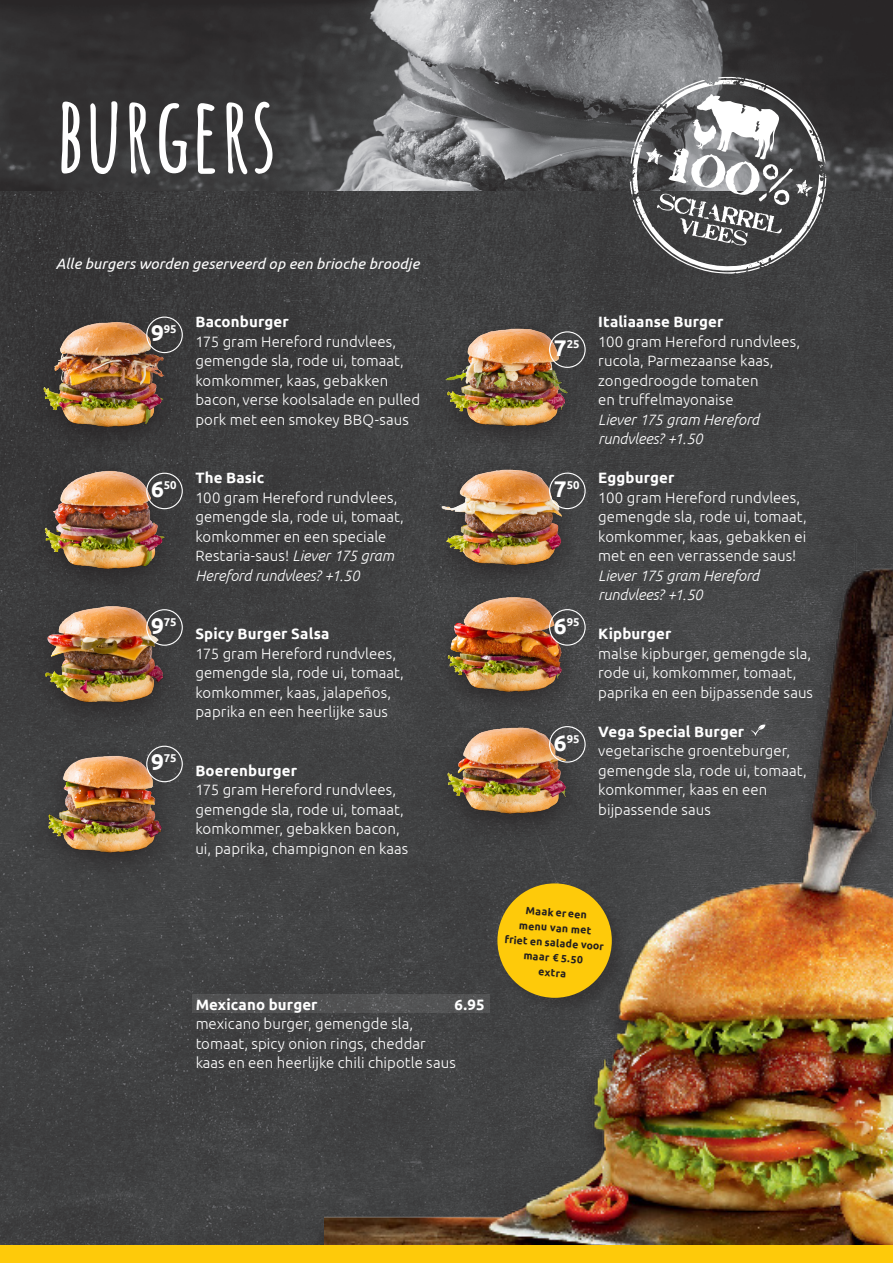
<style>
.page{position:relative;width:893px;height:1263px;background:#fff}
.page>*{position:absolute;margin:0;border:0;box-sizing:border-box;transform-origin:0 0}
.GROTE_KOP{font:700 105px "Amatic SC";color:#fff}
.body{font:300 15px/19.5px "Ubuntu";letter-spacing:.005em;color:#fff}
.body-2{font:700 15px "Ubuntu";letter-spacing:.01em;color:#fff}
.body-3{font:italic 300 15px "Ubuntu";letter-spacing:-.005em;color:#fff}
.body-4{font:italic 15px "Ubuntu";letter-spacing:.005em;color:#fff}
.t1{font:700 11.25px "Ubuntu";color:#fff}
.body-5{font:700 10.5px/15px "Ubuntu";color:#231f20;text-align:center}
.s1{font-size:22.65px}
.s2{font-style:italic}
</style>
<div class="page">
<img style="left:0;top:191px;width:893px;height:1055px">
<div style="left:305px;top:546px;width:588px;height:717px;background:#414243"></div>
<img style="left:324px;top:543px;width:569px;height:703px">
<img style="left:0;top:0;width:893px;height:191px">
<div style="left:0;top:1246px;width:893px;height:17px;background:#feca0a"></div>
<div style="left:29px;top:456px;width:156px;height:144px;background:#3b3b3c"></div>
<img style="left:29px;top:464px;width:158px;height:117px">
<div style="left:431px;top:582px;width:153px;height:141px;background:#414243"></div>
<img style="left:431px;top:589px;width:159px;height:116px">
<div style="left:29px;top:307px;width:156px;height:146px;background:#383839"></div>
<img style="left:31px;top:316px;width:156px;height:117px">
<div style="left:431px;top:712px;width:157px;height:133px;background:#404041"></div>
<img style="left:431px;top:712px;width:159px;height:119px">
<div style="left:29px;top:592px;width:156px;height:140px;background:#3d3d3e"></div>
<img style="left:29px;top:597px;width:158px;height:116px">
<div style="left:431px;top:314px;width:157px;height:143px;background:#414243"></div>
<img style="left:431px;top:324px;width:159px;height:117px">
<div style="left:29px;top:741px;width:154px;height:141px;background:#404142"></div>
<img style="left:29px;top:745px;width:158px;height:117px">
<div style="left:431px;top:455px;width:152px;height:141px;background:#424344"></div>
<img style="left:431px;top:461px;width:159px;height:117px">
<div style="left:146px;top:317px;width:37px;height:36px;border:1px solid #fff;border-radius:50%"></div>
<div style="left:146px;top:473px;width:37px;height:36px;border:1px solid #fff;border-radius:50%"></div>
<div style="left:146px;top:609px;width:37px;height:37px;border:1px solid #fff;border-radius:50%"></div>
<div style="left:146px;top:746px;width:37px;height:36px;border:1px solid #fff;border-radius:50%"></div>
<div style="left:549px;top:331px;width:37px;height:37px;border:1px solid #fff;border-radius:50%"></div>
<div style="left:549px;top:609px;width:37px;height:37px;border:1px solid #fff;border-radius:50%"></div>
<div style="left:549px;top:473px;width:37px;height:36px;border:1px solid #fff;border-radius:50%"></div>
<div style="left:549px;top:726px;width:37px;height:37px;border:1px solid #fff;border-radius:50%"></div>
<svg style="left:630px;top:77px;width:196px;height:197px"></svg>
<div style="left:497px;top:883px;width:132px;height:132px;background:#231f20;opacity:.35"></div>
<div style="left:497px;top:883px;width:115px;height:115px;background:#feca0a;border-radius:50%"></div>
<div style="left:192px;top:994px;width:298px;height:18px;background:#525253"></div>
<svg style="left:751px;top:724px;width:14px;height:12px"></svg>
<p class="GROTE_KOP" style="left:55px;top:53px;width:223px">BURGERS</p>
<p class="body-4" style="left:56px;top:254px;width:365px">Alle burgers worden geserveerd op een brioche broodje</p>
<p class="t1" style="left:151px;top:322px;width:27px"><span class="s1">9</span>95</p>
<p class="t1" style="left:151px;top:479px;width:27px"><span class="s1">6</span>50</p>
<p class="t1" style="left:151px;top:615px;width:27px"><span class="s1">9</span>75</p>
<p class="t1" style="left:151px;top:752px;width:27px"><span class="s1">9</span>75</p>
<p class="body-2" style="left:195px;top:313px;width:95px">Baconburger</p>
<p class="body" style="left:195px;top:331px;width:226px">175 gram Hereford rundvlees, gemengde sla, rode ui, tomaat, komkommer, kaas, gebakken bacon, verse koolsalade en pulled pork met een smokey BBQ-saus</p>
<p class="body-2" style="left:195px;top:469px;width:70px">The Basic</p>
<p class="body" style="left:195px;top:487px;width:210px">100 gram Hereford rundvlees, gemengde sla, rode ui, tomaat, komkommer en een speciale<br>Restaria-saus! <span class="s2">Liever 175 gram<br>Hereford rundvlees? +1.50</span></p>
<p class="body-2" style="left:195px;top:625px;width:136px">Spicy Burger Salsa</p>
<p class="body" style="left:195px;top:643px;width:210px">175 gram Hereford rundvlees, gemengde sla, rode ui, tomaat, komkommer, kaas, jalapeños, paprika en een heerlijke saus</p>
<p class="body-2" style="left:195px;top:761px;width:103px">Boerenburger</p>
<p class="body" style="left:195px;top:780px;width:214px">175 gram Hereford rundvlees, gemengde sla, rode ui, tomaat, komkommer, gebakken bacon, ui, paprika, champignon en kaas</p>
<p class="body-2" style="left:195px;top:995px;width:124px">Mexicano burger</p>
<p class="body-2" style="left:454px;top:995px;width:32px">6.95</p>
<p class="body" style="left:195px;top:1014px;width:262px">mexicano burger, gemengde sla, tomaat, spicy onion rings, cheddar kaas en een heerlijke chili chipotle saus</p>
<p class="t1" style="left:554px;top:337px;width:27px"><span class="s1">7</span>25</p>
<p class="t1" style="left:554px;top:478px;width:27px"><span class="s1">7</span>50</p>
<p class="t1" style="left:554px;top:615px;width:27px"><span class="s1">6</span>95</p>
<p class="t1" style="left:554px;top:732px;width:27px"><span class="s1">6</span>95</p>
<p class="body-2" style="left:598px;top:313px;width:127px">Italiaanse Burger</p>
<p class="body" style="left:598px;top:331px;width:204px">100 gram Hereford rundvlees, rucola, Parmezaanse kaas, zongedroogde tomaten<br>en truffelmayonaise</p>
<p class="body-3" style="left:598px;top:410px;width:163px">Liever 175 gram Hereford</p>
<p class="body-3" style="left:598px;top:430px;width:106px">rundvlees? +1.50</p>
<p class="body-2" style="left:598px;top:469px;width:78px">Eggburger</p>
<p class="body" style="left:598px;top:487px;width:210px">100 gram Hereford rundvlees, gemengde sla, rode ui, tomaat, komkommer, kaas, gebakken ei met en een verrassende saus!<br><span class="s2">Liever 175 gram Hereford</span></p>
<p class="body-3" style="left:598px;top:586px;width:106px">rundvlees? +1.50</p>
<p class="body-2" style="left:598px;top:625px;width:75px">Kipburger</p>
<p class="body" style="left:598px;top:643px;width:216px">malse kipburger, gemengde sla, rode ui, komkommer, tomaat, paprika en een bijpassende saus</p>
<p class="body-2" style="left:598px;top:722px;width:148px">Vega Special Burger</p>
<p class="body" style="left:598px;top:741px;width:210px">vegetarische groenteburger, gemengde sla, rode ui, tomaat, komkommer, kaas en een bijpassende saus</p>
<p class="body-5" style="left:507px;top:902px;width:101px;rotate:4deg">Maak er een<br>menu van met<br>friet en salade voor maar € 5.50<br>extra</p>
</div>
